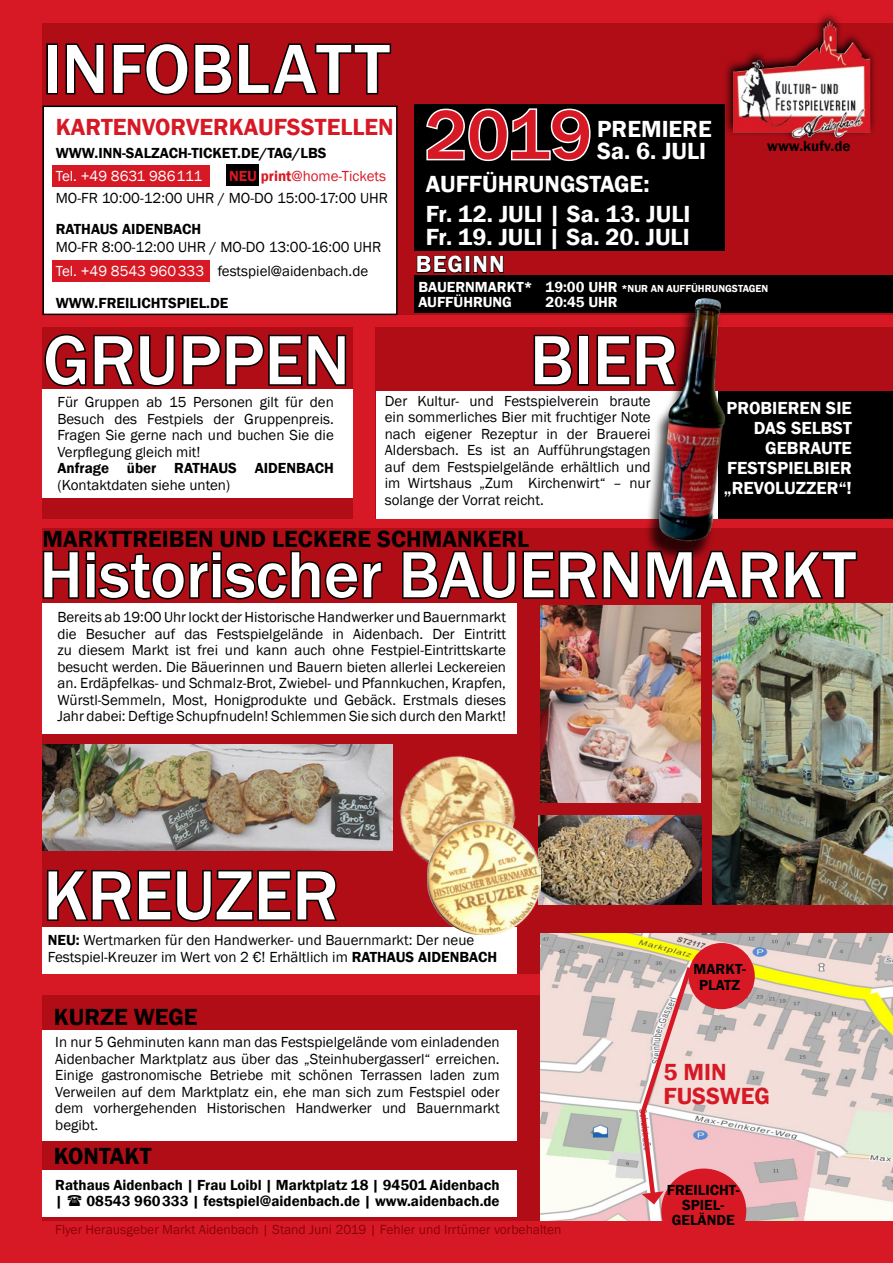
<style>
.page{position:relative;width:893px;height:1263px;background:#d71925}
.page>*{position:absolute;margin:0;border:0;box-sizing:border-box;transform-origin:0 0}
.t1{font:500 72px "Franklin Gothic";color:#fff}
.t2{font:500 72px "Franklin Gothic";color:#d71925}
.t3{font:500 67.5px "Franklin Gothic";color:#fff}
.t4{font:600 24px/22.5px "Franklin Gothic";color:#fff}
.t5{font:600 24px "Franklin Gothic";color:#000}
.t6{font:600 24px/24px "Franklin Gothic";color:#d71925}
.t7{font:600 18px/19.8px "Franklin Gothic";color:#fff;text-align:right}
.t8{font:15px/16.5px "Franklin Gothic";color:#000;text-align:justify}
.t9{font:600 15px/16.5px "Franklin Gothic";color:#000;text-align:center}
.t10{font:600 15px "Franklin Gothic";color:#fff}
.t11{font:15px "Franklin Gothic";color:#fff}
.t12{font:13.5px "Franklin Gothic";color:#8b0209}
.t13{font:600 10.5px "Franklin Gothic";color:#fff}
.s1{font-weight:600;color:#d71925}
.s2{color:#d71925}
.s3{color:#fff}
.s4{font-size:15px}
.s5{font-weight:600}
</style>
<div class="page">
<div style="left:43px;top:23px;width:850px;height:292px;background:#b10d17"></div>
<div style="left:43px;top:528px;width:850px;height:446px;background:#b10d17"></div>
<img style="left:43px;top:744px;width:345px;height:106px">
<img style="left:539px;top:815px;width:162px;height:89px">
<img style="left:541px;top:606px;width:159px;height:196px">
<img style="left:713px;top:603px;width:180px;height:301px">
<div style="left:43px;top:927px;width:474px;height:47px;background:#fff"></div>
<div style="left:43px;top:603px;width:474px;height:130px;background:#fff"></div>
<div style="left:43px;top:995px;width:850px;height:225px;background:#b10d17"></div>
<img style="left:540px;top:933px;width:353px;height:287px">
<div style="left:661px;top:1168px;width:85px;height:85px;background:#d71925;border-radius:50%"></div>
<svg style="left:638px;top:962px;width:57px;height:242px;background:#e3b7b7"></svg>
<div style="left:43px;top:1030px;width:474px;height:111px;background:#fff"></div>
<div style="left:43px;top:1170px;width:474px;height:47px;background:#fff"></div>
<div style="left:688px;top:943px;width:67px;height:66px;background:#d71925;border-radius:50%"></div>
<div style="left:43px;top:327px;width:310px;height:192px;background:#b10d17"></div>
<div style="left:376px;top:327px;width:517px;height:192px;background:#b10d17"></div>
<div style="left:583px;top:391px;width:310px;height:128px;background:#000"></div>
<div style="left:43px;top:389px;width:310px;height:108px;background:#fff"></div>
<div style="left:376px;top:391px;width:342px;height:128px;background:#fff"></div>
<svg style="left:44px;top:334px;width:303px;height:53px"></svg>
<svg style="left:533px;top:334px;width:40px;height:52px"></svg>
<div style="left:577px;top:335px;width:12px;height:51px;border:3px solid #000"></div>
<svg style="left:596px;top:334px;width:48px;height:52px"></svg>
<div style="left:415px;top:104px;width:310px;height:147px;background:#000"></div>
<div style="left:415px;top:275px;width:478px;height:38px;background:#000"></div>
<div style="left:43px;top:106px;width:354px;height:208px;background:#fff"></div>
<div style="left:43px;top:106px;width:355px;height:209px;border:2px solid #000"></div>
<svg style="left:725px;top:14px;width:150px;height:126px"></svg>
<img style="left:733px;top:21px;width:137px;height:118px">
<div style="left:226px;top:164px;width:33px;height:21px;background:#000"></div>
<div style="left:52px;top:165px;width:158px;height:22px;background:#d71925"></div>
<div style="left:52px;top:260px;width:158px;height:22px;background:#d71925"></div>
<svg style="left:416px;top:255px;width:47px;height:19px"></svg>
<div style="left:465px;top:256px;width:5px;height:17px;border:2px solid #000"></div>
<svg style="left:473px;top:255px;width:31px;height:19px"></svg>
<img style="left:388px;top:744px;width:128px;height:118px">
<img style="left:427px;top:821px;width:114px;height:113px">
<div style="left:644px;top:303px;width:82px;height:260px;background:#000;opacity:.75"></div>
<img style="left:662px;top:298px;width:42px;height:192px">
<svg style="left:42px;top:549px;width:341px;height:53px"></svg>
<svg style="left:402px;top:538px;width:456px;height:62px"></svg>
<div style="left:46px;top:43px;width:12px;height:51px;border:3px solid #000"></div>
<svg style="left:65px;top:42px;width:327px;height:54px"></svg>
<svg style="left:426px;top:108px;width:165px;height:54px"></svg>
<svg style="left:47px;top:869px;width:290px;height:53px"></svg>
<h1 class="t1" style="left:43px;top:24px;width:349px">INFOBLATT</h1>
<h3 class="t6" style="left:56px;top:115px;width:339px">KARTENVORVERKAUFSSTELLEN</h3>
<p class="t9" style="left:56px;top:145px;width:272px">WWW.INN-SALZACH-TICKET.DE/TAG/LBS</p>
<p class="t11" style="left:56px;top:166px;width:148px">Tel. +49 8631 986111</p>
<p class="t8" style="left:56px;top:165px;width:334px;line-height:22.2px;text-align:right"><span class="s1">NEU print</span><span class="s2">@home-Tickets<br></span>MO-FR 10:00-12:00 UHR / MO-DO 15:00-17:00 UHR</p>
<p class="t9" style="left:56px;top:221px;width:147px">RATHAUS AIDENBACH</p>
<p class="t8" style="left:56px;top:235px;width:327px;line-height:24px">MO-FR 8:00-12:00 UHR / MO-DO 13:00-16:00 UHR<br><span class="s3">Tel. +49 8543 960333</span> festspiel@aidenbach.de</p>
<p class="t9" style="left:56px;top:295px;width:174px">WWW.FREILICHTSPIEL.DE</p>
<h1 class="t2" style="left:425px;top:90px;width:169px">2019</h1>
<h3 class="t4" style="left:597px;top:118px;width:116px">PREMIERE<br>Sa. 6. JULI</h3>
<h3 class="t4" style="left:426px;top:169px;width:266px;line-height:30px">AUFFÜHRUNGSTAGE:<br>Fr. 12. JULI | Sa. 13. JULI</h3>
<h3 class="t4" style="left:426px;top:226px;width:265px">Fr. 19. JULI | Sa. 20. JULI</h3>
<p class="t13" style="left:418px;top:282px;width:351px"><span class="s4">BAUERNMARKT* 19:00 UHR</span> *NUR AN AUFFÜHRUNGSTAGEN</p>
<p class="t10" style="left:418px;top:292px;width:95px">AUFFÜHRUNG</p>
<p class="t10" style="left:546px;top:292px;width:74px">20:45 UHR</p>
<p class="t9" style="left:767px;top:138px;width:85px">www.kufv.de</p>
<h3 class="t4" style="left:416px;top:253px;width:90px">BEGINN</h3>
<h1 class="t1" style="left:43px;top:316px;width:308px">GRUPPEN</h1>
<h1 class="t1" style="left:530px;top:316px;width:149px">BIER</h1>
<p class="t8" style="left:57px;top:394px;width:278px">Für Gruppen ab 15 Personen gilt für den Besuch des Festpiels der Gruppenpreis.<br>Fragen Sie gerne nach und buchen Sie die Verpflegung gleich mit!</p>
<p class="t9" style="left:57px;top:460px;width:278px">Anfrage über RATHAUS AIDENBACH</p>
<p class="t8" style="left:57px;top:477px;width:174px">(Kontaktdaten siehe unten)</p>
<p class="t8" style="left:385px;top:393px;width:267px">Der Kultur- und Festspielverein braute ein sommerliches Bier mit fruchtiger Note nach eigener Rezeptur in der Brauerei Aldersbach. Es ist an Aufführungstagen auf dem Festspielgelände erhältlich und im Wirtshaus „Zum Kirchenwirt“ – nur solange der Vorrat reicht.</p>
<p class="t7" style="left:724px;top:399px;width:129px">PROBIEREN SIE<br>DAS SELBST<br>GEBRAUTE<br>FESTSPIELBIER „REVOLUZZER“!</p>
<h3 class="t5" style="left:43px;top:524px;width:488px">MARKTTREIBEN UND LECKERE SCHMANKERL</h3>
<h2 class="t3" style="left:39px;top:533px;width:818px">Historischer BAUERNMARKT</h2>
<p class="t8" style="left:57px;top:609px;width:450px">Bereits ab 19:00 Uhr lockt der Historische Handwerker und Bauernmarkt die Besucher auf das Festspielgelände in Aidenbach. Der Eintritt zu diesem Markt ist frei und kann auch ohne Festpiel-Eintrittskarte besucht werden. Die Bäuerinnen und Bauern bieten allerlei Leckereien an. Erdäpfelkas- und Schmalz-Brot, Zwiebel- und Pfannkuchen, Krapfen, Würstl-Semmeln, Most, Honigprodukte und Gebäck. Erstmals dieses Jahr dabei: Deftige Schupfnudeln! Schlemmen Sie sich durch den Markt!</p>
<h1 class="t1" style="left:43px;top:851px;width:297px">KREUZER</h1>
<p class="t8" style="left:48px;top:932px;width:451px"><span class="s5">NEU:</span> Wertmarken für den Handwerker- und Bauernmarkt: Der neue<br>Festspiel-Kreuzer im Wert von 2 €! Erhältlich im <span class="s5">RATHAUS AIDENBACH</span></p>
<h3 class="t5" style="left:54px;top:1002px;width:145px">KURZE WEGE</h3>
<p class="t8" style="left:55px;top:1034px;width:446px">In nur 5 Gehminuten kann man das Festspielgelände vom einladenden Aidenbacher Marktplatz aus über das „Steinhubergasserl“ erreichen.<br>Einige gastronomische Betriebe mit schönen Terrassen laden zum Verweilen auf dem Marktplatz ein, ehe man sich zum Festspiel oder dem vorhergehenden Historischen Handwerker und Bauernmarkt begibt.</p>
<h3 class="t5" style="left:54px;top:1141px;width:99px">KONTAKT</h3>
<p class="t9" style="left:55px;top:1176px;width:446px;text-align:left">Rathaus Aidenbach | Frau Loibl | Marktplatz 18 | 94501 Aidenbach |</p>
<p class="t9" style="left:86px;top:1193px;width:415px">08543 960333 | festspiel@aidenbach.de | www.aidenbach.de</p>
<p class="t12" style="left:55px;top:1221px;width:508px">Flyer Herausgeber Markt Aidenbach | Stand Juni 2019 | Fehler und Irrtümer vorbehalten</p>
<p class="t9" style="left:693px;top:961px;width:54px">MARKT-<br>PLATZ</p>
<h3 class="t6" style="left:663px;top:1060px;width:108px">5 MIN<br>FUSSWEG</h3>
<p class="t9" style="left:667px;top:1182px;width:74px;line-height:15px">FREILICHT-<br>SPIEL-<br>GELÄNDE</p>
</div>
